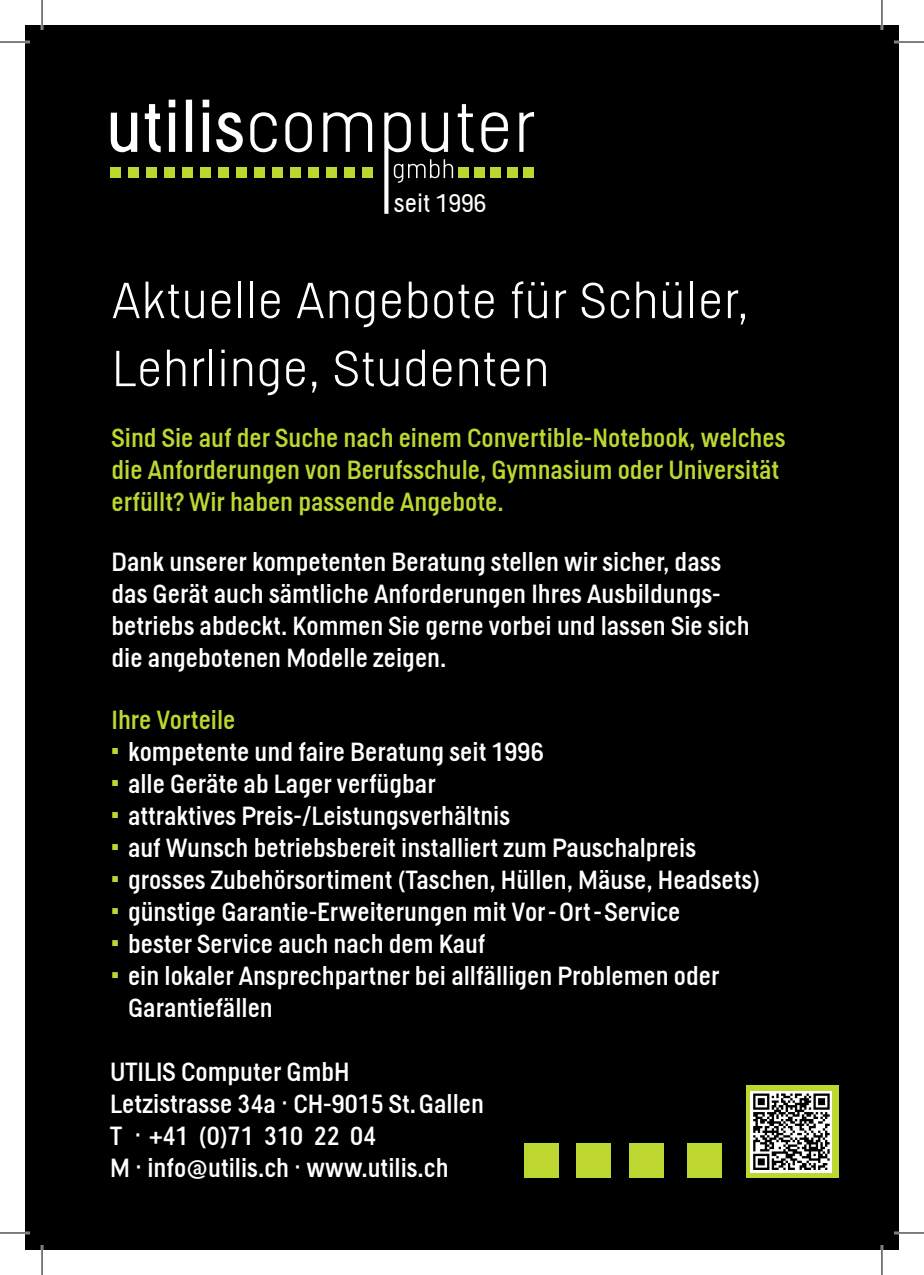
<style>
.page{position:relative;width:924px;height:1275px;background:#fff}
.page>*{position:absolute;margin:0;border:0;box-sizing:border-box;transform-origin:0 0}
.t1{font:300 50px/68px "Helsinki";color:#fff}
.t2{font:26px/32px "Helsinki";color:#fff}
.t3{font:26px/32px "Helsinki";color:#bed630}
.t4{font:25.4px "Helsinki";color:#fff}
.s1{color:#bed630}
</style>
<div class="page">
<div style="left:25px;top:25px;width:873px;height:1225px;background:#000"></div>
<svg style="left:111px;top:100px;width:423px;height:114px"></svg>
<svg style="left:393px;top:159px;width:60px;height:24px"></svg>
<div style="left:110px;top:167px;width:11px;height:10px;background:#bed630"></div>
<div style="left:128px;top:167px;width:11px;height:10px;background:#bed630"></div>
<div style="left:146px;top:167px;width:11px;height:10px;background:#bed630"></div>
<div style="left:164px;top:167px;width:11px;height:10px;background:#bed630"></div>
<div style="left:182px;top:167px;width:11px;height:10px;background:#bed630"></div>
<div style="left:200px;top:167px;width:11px;height:10px;background:#bed630"></div>
<div style="left:218px;top:167px;width:11px;height:10px;background:#bed630"></div>
<div style="left:236px;top:167px;width:11px;height:10px;background:#bed630"></div>
<div style="left:254px;top:167px;width:11px;height:10px;background:#bed630"></div>
<div style="left:272px;top:167px;width:11px;height:10px;background:#bed630"></div>
<div style="left:290px;top:167px;width:11px;height:10px;background:#bed630"></div>
<div style="left:308px;top:167px;width:11px;height:10px;background:#bed630"></div>
<div style="left:326px;top:167px;width:11px;height:10px;background:#bed630"></div>
<div style="left:344px;top:167px;width:11px;height:10px;background:#bed630"></div>
<div style="left:362px;top:167px;width:11px;height:10px;background:#bed630"></div>
<div style="left:458px;top:167px;width:10px;height:10px;background:#bed630"></div>
<div style="left:474px;top:167px;width:10px;height:10px;background:#bed630"></div>
<div style="left:490px;top:167px;width:11px;height:10px;background:#bed630"></div>
<div style="left:506px;top:167px;width:11px;height:10px;background:#bed630"></div>
<div style="left:523px;top:167px;width:10px;height:10px;background:#bed630"></div>
<div style="left:745px;top:1085px;width:93px;height:93px;background:#bed630"></div>
<div style="left:750px;top:1091px;width:81px;height:81px;background:#fff"></div>
<svg style="left:753px;top:1093px;width:76px;height:77px"></svg>
<div style="left:687px;top:1144px;width:34px;height:34px;background:#bed630"></div>
<div style="left:629px;top:1144px;width:34px;height:34px;background:#bed630"></div>
<div style="left:576px;top:1144px;width:34px;height:34px;background:#bed630"></div>
<div style="left:524px;top:1144px;width:34px;height:34px;background:#bed630"></div>
<hr style="left:0;top:41px;width:30px;height:2px;background:#fff">
<hr style="left:893px;top:41px;width:30px;height:2px;background:#fff">
<hr style="left:0;top:1231px;width:30px;height:3px;background:#fff">
<hr style="left:893px;top:1231px;width:30px;height:3px;background:#fff">
<hr style="left:41px;top:0;width:2px;height:30px;background:#fff">
<hr style="left:41px;top:1245px;width:2px;height:30px;background:#fff">
<hr style="left:880px;top:0;width:2px;height:30px;background:#fff">
<hr style="left:880px;top:1245px;width:2px;height:30px;background:#fff">
<hr style="left:0;top:42px;width:30px;height:1px;background:#000">
<hr style="left:893px;top:42px;width:30px;height:1px;background:#000">
<hr style="left:0;top:1232px;width:30px;height:1px;background:#000">
<hr style="left:893px;top:1232px;width:30px;height:1px;background:#000">
<hr style="left:42px;top:0;width:1px;height:30px;background:#000">
<hr style="left:42px;top:1245px;width:1px;height:30px;background:#000">
<hr style="left:881px;top:0;width:1px;height:30px;background:#000">
<hr style="left:881px;top:1245px;width:1px;height:30px;background:#000">
<p class="t4" style="left:393px;top:188px;width:94px">seit 1996</p>
<p class="t1" style="left:111px;top:265px;width:638px">Aktuelle Angebote für Schüler,<br>Lehrlinge, Studenten</p>
<p class="t3" style="left:111px;top:421px;width:675px">Sind Sie auf der Suche nach einem Convertible-Notebook, welches die Anforderungen von Berufsschule, Gymnasium oder Universität erfüllt? Wir haben passende Angebote.</p>
<p class="t2" style="left:111px;top:545px;width:639px">Dank unserer kompetenten Beratung stellen wir sicher, dass das Gerät auch sämtliche Anforderungen Ihres Ausbildungs&shy;betriebs abdeckt. Kommen Sie gerne vorbei und lassen Sie sich die angebotenen Modelle zeigen.</p>
<p class="t3" style="left:111px;top:703px;width:125px">Ihre Vorteile</p>
<p class="t2" style="left:111px;top:735px;width:433px"><span class="s1">·</span> kompetente und faire Beratung seit 1996</p>
<p class="t2" style="left:111px;top:767px;width:325px"><span class="s1">·</span> alle Geräte ab Lager verfügbar</p>
<p class="t2" style="left:111px;top:799px;width:400px"><span class="s1">·</span> attraktives Preis-/Leistungsverhältnis</p>
<p class="t2" style="left:111px;top:831px;width:585px"><span class="s1">·</span> auf Wunsch betriebsbereit installiert zum Pauschalpreis</p>
<p class="t2" style="left:111px;top:863px;width:649px"><span class="s1">·</span> grosses Zubehörsortiment (Taschen, Hüllen, Mäuse, Headsets)</p>
<p class="t2" style="left:111px;top:895px;width:570px"><span class="s1">·</span> günstige Garantie-Erweiterungen mit Vor-Ort-Service</p>
<p class="t2" style="left:111px;top:927px;width:375px"><span class="s1">·</span> bester Service auch nach dem Kauf</p>
<p class="t2" style="left:128px;top:959px;width:592px;text-indent:-16px"><span class="s1">·</span> ein lokaler Ansprechpartner bei allfälligen Problemen oder<br>Garantiefällen</p>
<p class="t2" style="left:110px;top:1055px;width:241px">UTILIS Computer GmbH</p>
<p class="t2" style="left:110px;top:1087px;width:375px">Letzistrasse 34a · CH-9015 St.Gallen</p>
<p class="t2" style="left:110px;top:1119px;width:267px">T · +41 (0)71 310 22 04</p>
<p class="t2" style="left:110px;top:1151px;width:340px">M · info@utilis.ch · www.utilis.ch</p>
</div>
